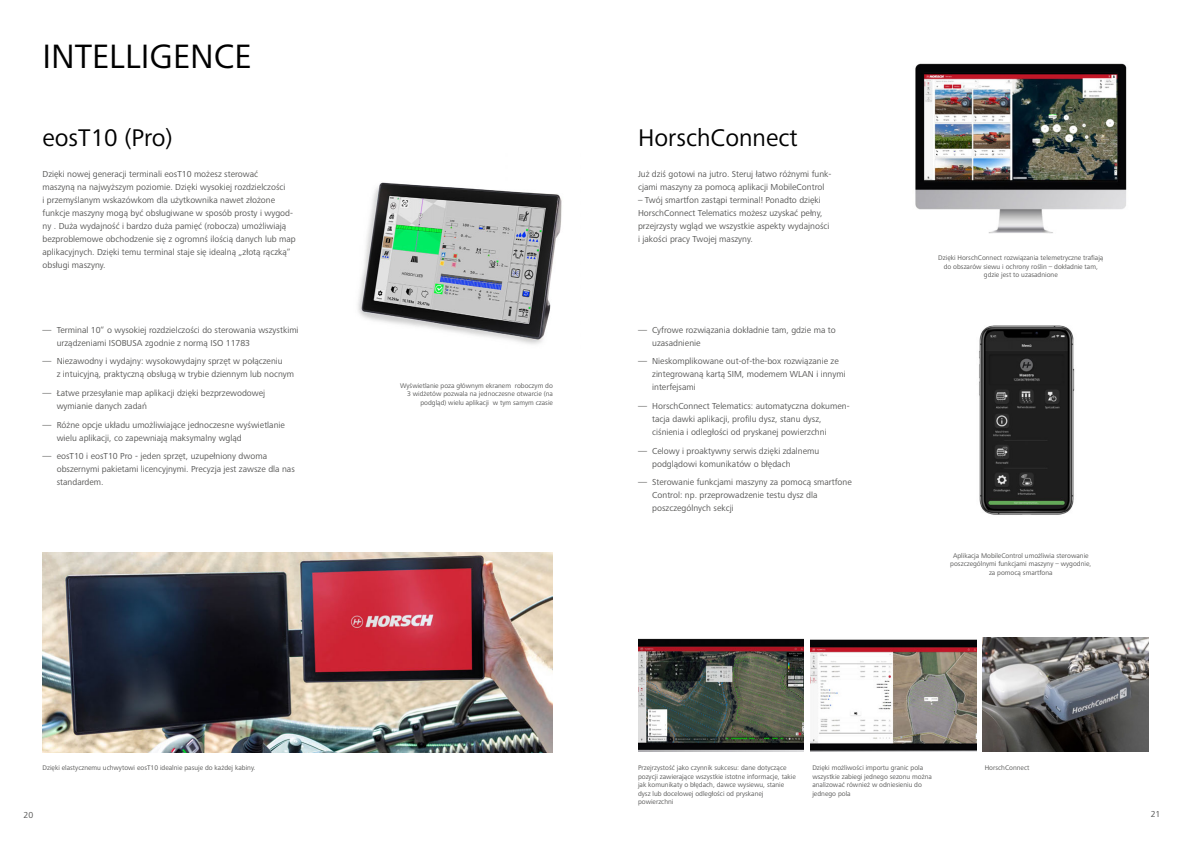
<style>
.page{position:relative;width:1191px;height:842px;background:#fff}
.page>*{position:absolute;margin:0;border:0;box-sizing:border-box;transform-origin:0 0}
.A_HEAD{font:35px "Frutiger Next LTW1 G";color:#000}
.Head_Zusatzausstattung{font:25px "Frutiger Next LTW1 G";color:#000}
.t1{font:9px/13px "Frutiger Next LTW1 G";color:#575756}
.t2{font:7px/8.5px "Frutiger Next LTW1 G";color:#575756;text-align:center}
</style>
<div class="page">
<img style="left:915px;top:63px;width:212px;height:171px">
<img style="left:979px;top:325px;width:96px;height:190px">
<img style="left:638px;top:638px;width:166px;height:113px">
<img style="left:810px;top:639px;width:166px;height:112px">
<img style="left:982px;top:638px;width:166px;height:113px">
<img style="left:43px;top:553px;width:510px;height:199px">
<img style="left:358px;top:182px;width:204px;height:162px">
<p class="A_HEAD" style="left:43px;top:36px;width:210px">INTELLIGENCE</p>
<p class="Head_Zusatzausstattung" style="left:43px;top:123px;width:131px">eosT10 (Pro)</p>
<p class="t1" style="left:43px;top:167px;width:255px">Dzięki nowej generacji terminali eosT10 możesz sterować<br>maszyną na najwyższym poziomie. Dzięki wysokiej rozdzielczości<br>i przemyślanym wskazówkom dla użytkownika nawet złożone funkcje maszyny mogą być obsługiwane w sposób prosty i wygod&shy;ny . Duża wydajność i bardzo duża pamięć (robocza) umożliwiają bezproblemowe obchodzenie się z ogromnś ilością danych lub map aplikacyjnych. Dzięki temu terminal staje się idealną „złotą rączką“ obsługi maszyny.</p>
<p class="t1" style="left:57px;top:323px;width:243px;text-indent:-14px">― Terminal 10“ o wysokiej rozdzielczości do sterowania wszystkimi urządzeniami ISOBUSA zgodnie z normą ISO 11783</p>
<p class="t1" style="left:57px;top:355px;width:239px;text-indent:-14px">― Niezawodny i wydajny: wysokowydajny sprzęt w połączeniu<br>z intuicyjną, praktyczną obsługą w trybie dziennym lub nocnym</p>
<p class="t1" style="left:57px;top:387px;width:210px;text-indent:-14px">― Łatwe przesyłanie map aplikacji dzięki bezprzewodowej wymianie danych zadań</p>
<p class="t1" style="left:57px;top:418px;width:230px;text-indent:-14px">― Różne opcje układu umożliwiające jednoczesne wyświetlanie wielu aplikacji, co zapewniają maksymalny wgląd</p>
<p class="t1" style="left:57px;top:450px;width:240px;text-indent:-14px">― eosT10 i eosT10 Pro - jeden sprzęt, uzupełniony dwoma obszernymi pakietami licencyjnymi. Precyzja jest zawsze dla nas standardem.</p>
<p class="t2" style="left:43px;top:764px;width:214px">Dzięki elastycznemu uchwytowi eosT10 idealnie pasuje do każdej kabiny.</p>
<p class="t2" style="left:400px;top:381px;width:154px;text-align:right">Wyświetlanie poza głównym ekranem roboczym do<br>3 widżetów pozwala na jednoczesne otwarcie (na podgląd) wielu aplikacji w tym samym czasie</p>
<p class="Head_Zusatzausstattung" style="left:638px;top:123px;width:161px">HorschConnect</p>
<p class="t1" style="left:638px;top:167px;width:195px">Już dziś gotowi na jutro. Steruj łatwo różnymi funk&shy;cjami maszyny za pomocą aplikacji MobileControl</p>
<p class="t1" style="left:638px;top:193px;width:193px">– Twój smartfon zastąpi terminal! Ponadto dzięki HorschConnect Telematics możesz uzyskać pełny, przejrzysty wgląd we wszystkie aspekty wydajności i jakości pracy Twojej maszyny.</p>
<p class="t1" style="left:652px;top:323px;width:185px;text-indent:-14px">― Cyfrowe rozwiązania dokładnie tam, gdzie ma to uzasadnienie</p>
<p class="t1" style="left:652px;top:355px;width:195px;text-indent:-14px">― Nieskomplikowane out-of-the-box rozwiązanie ze zintegrowaną kartą SIM, modemem WLAN i innymi interfejsami</p>
<p class="t1" style="left:652px;top:400px;width:199px;text-indent:-14px">― HorschConnect Telematics: automatyczna dokumen&shy;tacja dawki aplikacji, profilu dysz, stanu dysz, ciśnienia i odległości od pryskanej powierzchni</p>
<p class="t1" style="left:652px;top:444px;width:169px;text-indent:-14px">― Celowy i proaktywny serwis dzięki zdalnemu podglądowi komunikatów o błędach</p>
<p class="t1" style="left:652px;top:476px;width:201px;text-indent:-14px">― Sterowanie funkcjami maszyny za pomocą smartfone<br>Control: np. przeprowadzenie testu dysz dla poszczególnych sekcji</p>
<p class="t2" style="left:938px;top:254px;width:167px">Dzięki HorschConnect rozwiązania telemetryczne trafiają do obszarów siewu i ochrony roślin – dokładnie tam, gdzie jest to uzasadnione</p>
<p class="t2" style="left:950px;top:551px;width:143px">Aplikacja MobileControl umożliwia sterowanie poszczególnymi funkcjami maszyny – wygodnie, za pomocą smartfona</p>
<p class="t2" style="left:638px;top:764px;width:159px;text-align:left">Przejrzystość jako czynnik sukcesu: dane dotyczące pozycji zawierające wszystkie istotne informacje, takie jak komunikaty o błędach, dawce wysiewu, stanie dysz lub docelowej odległości od pryskanej powierzchni</p>
<p class="t2" style="left:812px;top:764px;width:121px;text-align:left">Dzięki możliwości importu granic pola wszystkie zabiegi jednego sezonu można analizować również w odniesieniu do jednego pola</p>
<p class="t2" style="left:984px;top:764px;width:46px">HorschConnect</p>
<p class="t1" style="left:23px;top:809px;width:11px">20</p>
<p class="t1" style="left:1150px;top:808px;width:11px">21</p>
</div>
